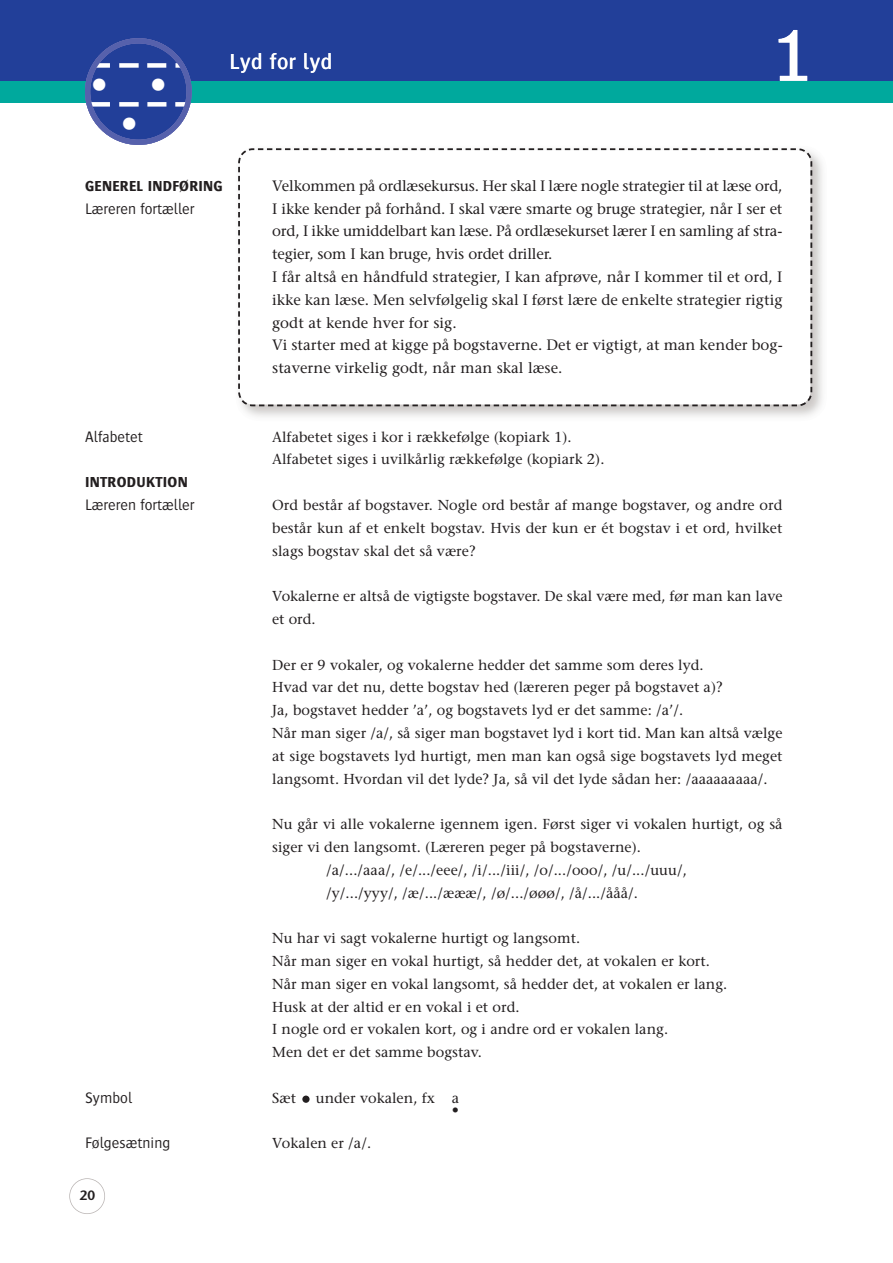
<style>
.page{position:relative;width:893px;height:1263px;background:#fff}
.page>*{position:absolute;margin:0;border:0;box-sizing:border-box;transform-origin:0 0}
.t1{font:75px "Bosis";color:#fff}
.t2{font:22.5px "Bosis";letter-spacing:.03em;color:#fff}
.t3{font:300 15.75px "Bosis";letter-spacing:.005em;color:#231f20}
.t4{font:15px/22.8px "Stone Serif";letter-spacing:.005em;color:#231f20}
.t5{font:700 15px "Bosis";letter-spacing:.02em;color:#231f20}
.t6{font:15px "MS Gothic";color:#fff}
.t7{font:14.4px/22.8px "Stone Serif";letter-spacing:.005em;color:#231f20}
.t8{font:600 13.5px "Stone Sans";color:#231f20}
</style>
<div class="page">
<svg style="left:237px;top:147px;width:576px;height:260px"></svg>
<svg style="left:248px;top:403px;width:9px;height:4px"></svg>
<div style="left:0;top:0;width:892px;height:103px;background:#00a99d"></div>
<div style="left:0;top:0;width:892px;height:81px;background:#223f99"></div>
<div style="left:302px;top:1096px;width:8px;height:7px;background:#231f20;border-radius:50%"></div>
<div style="left:69px;top:1178px;width:36px;height:36px;border:2px solid #bab5b4;border-radius:50%"></div>
<svg style="left:85px;top:38px;width:107px;height:107px"></svg>
<p class="t6" style="left:92px;top:76px;width:17px">●</p>
<p class="t6" style="left:151px;top:76px;width:17px">●</p>
<p class="t6" style="left:122px;top:115px;width:17px">●</p>
<h2 class="t2" style="left:230px;top:53px;width:104px">Lyd for lyd</h2>
<h1 class="t1" style="left:773px;top:28px;width:40px">1</h1>
<p class="t5" style="left:85px;top:180px;width:139px">GENEREL INDFØRING</p>
<p class="t3" style="left:85px;top:202px;width:111px">Læreren fortæller</p>
<p class="t4" style="left:272px;top:176px;width:512px">Velkommen på ordlæsekursus. Her skal I lære nogle strategier til at læse ord, I ikke kender på forhånd. I skal være smarte og bruge strategier, når I ser et ord, I ikke umiddelbart kan læse. På ordlæsekurset lærer I en samling af stra&shy;tegier, som I kan bruge, hvis ordet driller.<br>I får altså en håndfuld strategier, I kan afprøve, når I kommer til et ord, I ikke kan læse. Men selvfølgelig skal I først lære de enkelte strategier rigtig godt at kende hver for sig.<br>Vi starter med at kigge på bogstaverne. Det er vigtigt, at man kender bog&shy;staverne virkelig godt, når man skal læse.</p>
<p class="t3" style="left:85px;top:430px;width:59px">Alfabetet</p>
<p class="t5" style="left:85px;top:477px;width:104px">INTRODUKTION</p>
<p class="t3" style="left:85px;top:499px;width:111px">Læreren fortæller</p>
<p class="t3" style="left:85px;top:1092px;width:49px">Symbol</p>
<p class="t3" style="left:85px;top:1137px;width:87px">Følgesætning</p>
<p class="t8" style="left:80px;top:1190px;width:17px">20</p>
<p class="t7" style="left:272px;top:427px;width:334px">Alfabetet siges i kor i rækkefølge (kopiark 1).<br>Alfabetet siges i uvilkårlig rækkefølge (kopiark 2).</p>
<p class="t7" style="left:272px;top:495px;width:512px;text-align:justify">Ord består af bogstaver. Nogle ord består af mange bogstaver, og andre ord består kun af et enkelt bogstav. Hvis der kun er ét bogstav i et ord, hvilket slags bogstav skal det så være?</p>
<p class="t7" style="left:272px;top:586px;width:512px">Vokalerne er altså de vigtigste bogstaver. De skal være med, før man kan lave et ord.</p>
<p class="t7" style="left:272px;top:655px;width:512px">Der er 9 vokaler, og vokalerne hedder det samme som deres lyd.<br>Hvad var det nu, dette bogstav hed (læreren peger på bogstavet a)?<br>Ja, bogstavet hedder ’a’, og bogstavets lyd er det samme: /a’/.<br>Når man siger /a/, så siger man bogstavet lyd i kort tid. Man kan altså vælge at sige bogstavets lyd hurtigt, men man kan også sige bogstavets lyd meget langsomt. Hvordan vil det lyde? Ja, så vil det lyde sådan her: /aaaaaaaaa/.</p>
<p class="t7" style="left:272px;top:814px;width:512px">Nu går vi alle vokalerne igennem igen. Først siger vi vokalen hurtigt, og så</p>
<p class="t7" style="left:272px;top:837px;width:370px">siger vi den langsomt. (Læreren peger på bogstaverne).</p>
<p class="t7" style="left:326px;top:860px;width:362px">/a/.../aaa/, /e/.../eee/, /i/.../iii/, /o/.../ooo/, /u/.../uuu/,</p>
<p class="t7" style="left:326px;top:883px;width:313px">/y/.../yyy/, /æ/.../æææ/, /ø/.../øøø/, /å/.../ååå/.</p>
<p class="t7" style="left:272px;top:928px;width:457px">Nu har vi sagt vokalerne hurtigt og langsomt.<br>Når man siger en vokal hurtigt, så hedder det, at vokalen er kort.<br>Når man siger en vokal langsomt, så hedder det, at vokalen er lang.<br>Husk at der altid er en vokal i et ord.<br>I nogle ord er vokalen kort, og i andre ord er vokalen lang.<br>Men det er det samme bogstav.</p>
<p class="t7" style="left:272px;top:1088px;width:25px">Sæt</p>
<p class="t7" style="left:316px;top:1093px;width:145px;line-height:12.3px;text-align:right">under vokalen, fx a •</p>
<p class="t7" style="left:272px;top:1134px;width:100px">Vokalen er /a/.</p>
</div>
